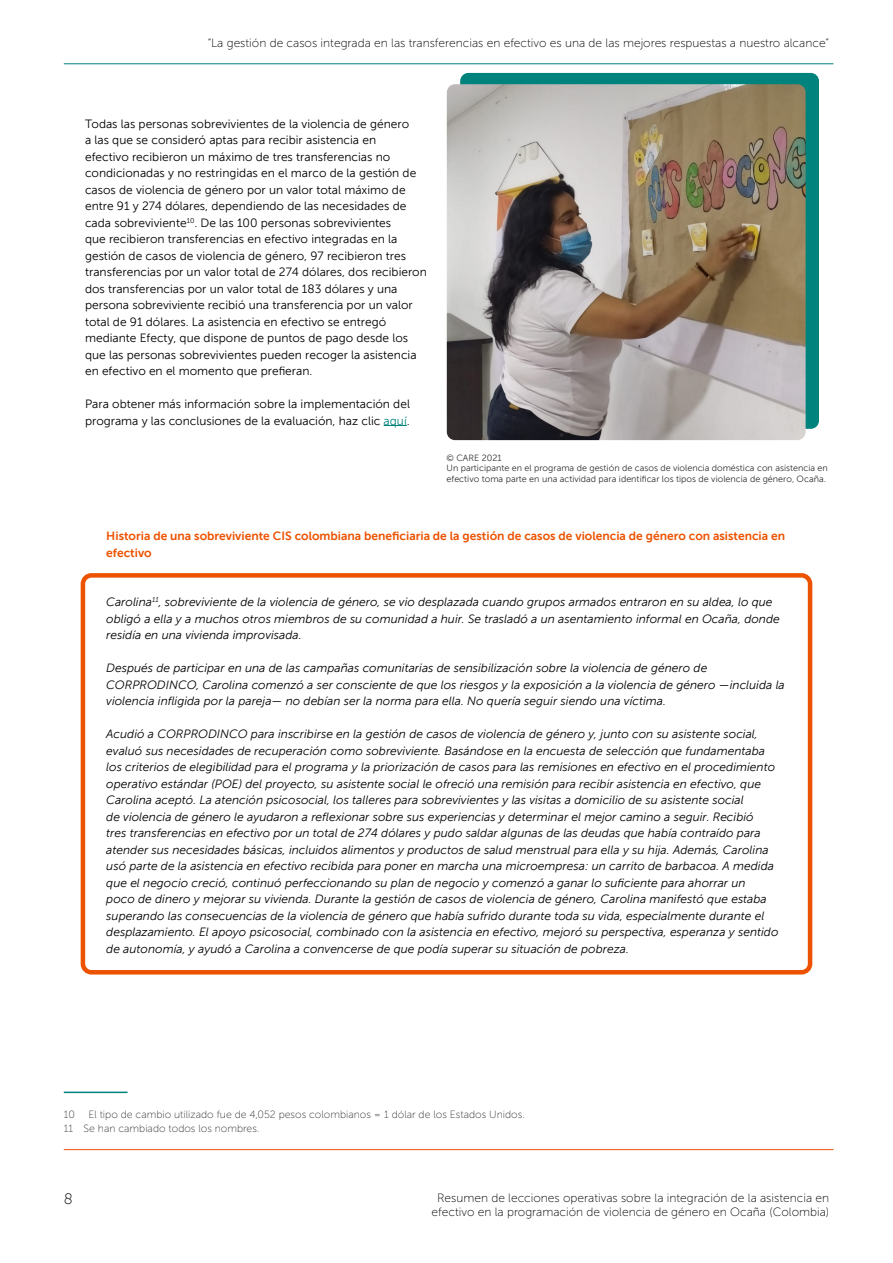
<style>
.page{position:relative;width:893px;height:1263px;background:#fff}
.page>*{position:absolute;margin:0;border:0;box-sizing:border-box;transform-origin:0 0}
.t1{font:15px "Museo Sans 100";color:#000}
.Survivor_Stories{font:italic 12px/16.5px "Museo Sans 300";color:#000}
.Body{font:12px/16.5px "Museo Sans 300";color:#000}
.t2{font:12px/14.4px "Museo Sans 100";color:#000;text-align:center}
.Survivor_Stories_tit{font:12px/16.5px "Museo Sans 700";color:#ec5200}
.Footnotes{font:10.5px "Museo Sans 100";color:#333}
.Image_Credits{font:9px/10.5px "Museo Sans 300";color:#333}
.s1{color:#00827d}
</style>
<div class="page">
<hr style="left:64px;top:63px;width:769px;height:1px;background:#00827d">
<hr style="left:64px;top:1149px;width:769px;height:1px;background:#ec5200">
<svg style="left:384px;top:425px;width:23px;height:1px"></svg>
<hr style="left:64px;top:1091px;width:64px;height:2px;background:#00827d">
<div style="left:460px;top:73px;width:359px;height:356px;background:#00827d;border-radius:8px"></div>
<img style="left:447px;top:84px;width:359px;height:356px">
<div style="left:81px;top:573px;width:731px;height:401px;border:4px solid #ec5200;border-radius:9px"></div>
<p class="t2" style="left:208px;top:36px;width:623px">“La gestión de casos integrada en las transferencias en efectivo es una de las mejores respuestas a nuestro alcance”</p>
<p class="Body" style="left:85px;top:115px;width:343px">Todas las personas sobrevivientes de la violencia de género<br>a las que se consideró aptas para recibir asistencia en<br>efectivo recibieron un máximo de tres transferencias no condicionadas y no restringidas en el marco de la gestión de casos de violencia de género por un valor total máximo de entre 91 y 274 dólares, dependiendo de las necesidades de cada sobreviviente<sup>10</sup>. De las 100 personas sobrevivientes<br>que recibieron transferencias en efectivo integradas en la gestión de casos de violencia de género, 97 recibieron tres transferencias por un valor total de 274 dólares, dos recibieron dos transferencias por un valor total de 183 dólares y una persona sobreviviente recibió una transferencia por un valor total de 91 dólares. La asistencia en efectivo se entregó mediante Efecty, que dispone de puntos de pago desde los que las personas sobrevivientes pueden recoger la asistencia en efectivo en el momento que prefieran.</p>
<p class="Body" style="left:85px;top:396px;width:326px">Para obtener más información sobre la implementación del programa y las conclusiones de la evaluación, haz clic <span class="s1">aquí</span>.</p>
<p class="Image_Credits" style="left:446px;top:453px;width:383px">© CARE 2021<br>Un participante en el programa de gestión de casos de violencia doméstica con asistencia en efectivo toma parte en una actividad para identificar los tipos de violencia de género, Ocaña.</p>
<p class="Survivor_Stories_tit" style="left:106px;top:528px;width:680px">Historia de una sobreviviente CIS colombiana beneficiaria de la gestión de casos de violencia de género con asistencia en efectivo</p>
<p class="Survivor_Stories" style="left:106px;top:594px;width:675px">Carolina<sup>11</sup>, sobreviviente de la violencia de género, se vio desplazada cuando grupos armados entraron en su aldea, lo que obligó a ella y a muchos otros miembros de su comunidad a huir. Se trasladó a un asentamiento informal en Ocaña, donde residía en una vivienda improvisada.</p>
<p class="Survivor_Stories" style="left:106px;top:660px;width:680px">Después de participar en una de las campañas comunitarias de sensibilización sobre la violencia de género de<br>CORPRODINCO, Carolina comenzó a ser consciente de que los riesgos y la exposición a la violencia de género —incluida la violencia infligida por la pareja— no debían ser la norma para ella. No quería seguir siendo una víctima.</p>
<p class="Survivor_Stories" style="left:106px;top:726px;width:674px">Acudió a CORPRODINCO para inscribirse en la gestión de casos de violencia de género y, junto con su asistente social, evaluó sus necesidades de recuperación como sobreviviente. Basándose en la encuesta de selección que fundamentaba los criterios de elegibilidad para el programa y la priorización de casos para las remisiones en efectivo en el procedimiento operativo estándar (POE) del proyecto, su asistente social le ofreció una remisión para recibir asistencia en efectivo, que Carolina aceptó. La atención psicosocial, los talleres para sobrevivientes y las visitas a domicilio de su asistente social<br>de violencia de género le ayudaron a reflexionar sobre sus experiencias y determinar el mejor camino a seguir. Recibió<br>tres transferencias en efectivo por un total de 274 dólares y pudo saldar algunas de las deudas que había contraído para atender sus necesidades básicas, incluidos alimentos y productos de salud menstrual para ella y su hija. Además, Carolina usó parte de la asistencia en efectivo recibida para poner en marcha una microempresa: un carrito de barbacoa. A medida que el negocio creció, continuó perfeccionando su plan de negocio y comenzó a ganar lo suficiente para ahorrar un<br>poco de dinero y mejorar su vivienda. Durante la gestión de casos de violencia de género, Carolina manifestó que estaba superando las consecuencias de la violencia de género que había sufrido durante toda su vida, especialmente durante el desplazamiento. El apoyo psicosocial, combinado con la asistencia en efectivo, mejoró su perspectiva, esperanza y sentido de autonomía, y ayudó a Carolina a convencerse de que podía superar su situación de pobreza.</p>
<p class="Footnotes" style="left:64px;top:1108px;width:13px">10</p>
<p class="Footnotes" style="left:88px;top:1108px;width:438px">El tipo de cambio utilizado fue de 4,052 pesos colombianos = 1 dólar de los Estados Unidos.</p>
<p class="Footnotes" style="left:64px;top:1123px;width:197px">11 Se han cambiado todos los nombres.</p>
<p class="t1" style="left:64px;top:1191px;width:11px">8</p>
<p class="t2" style="left:432px;top:1190px;width:399px">Resumen de lecciones operativas sobre la integración de la asistencia en efectivo en la programación de violencia de género en Ocaña (Colombia)</p>
</div>
